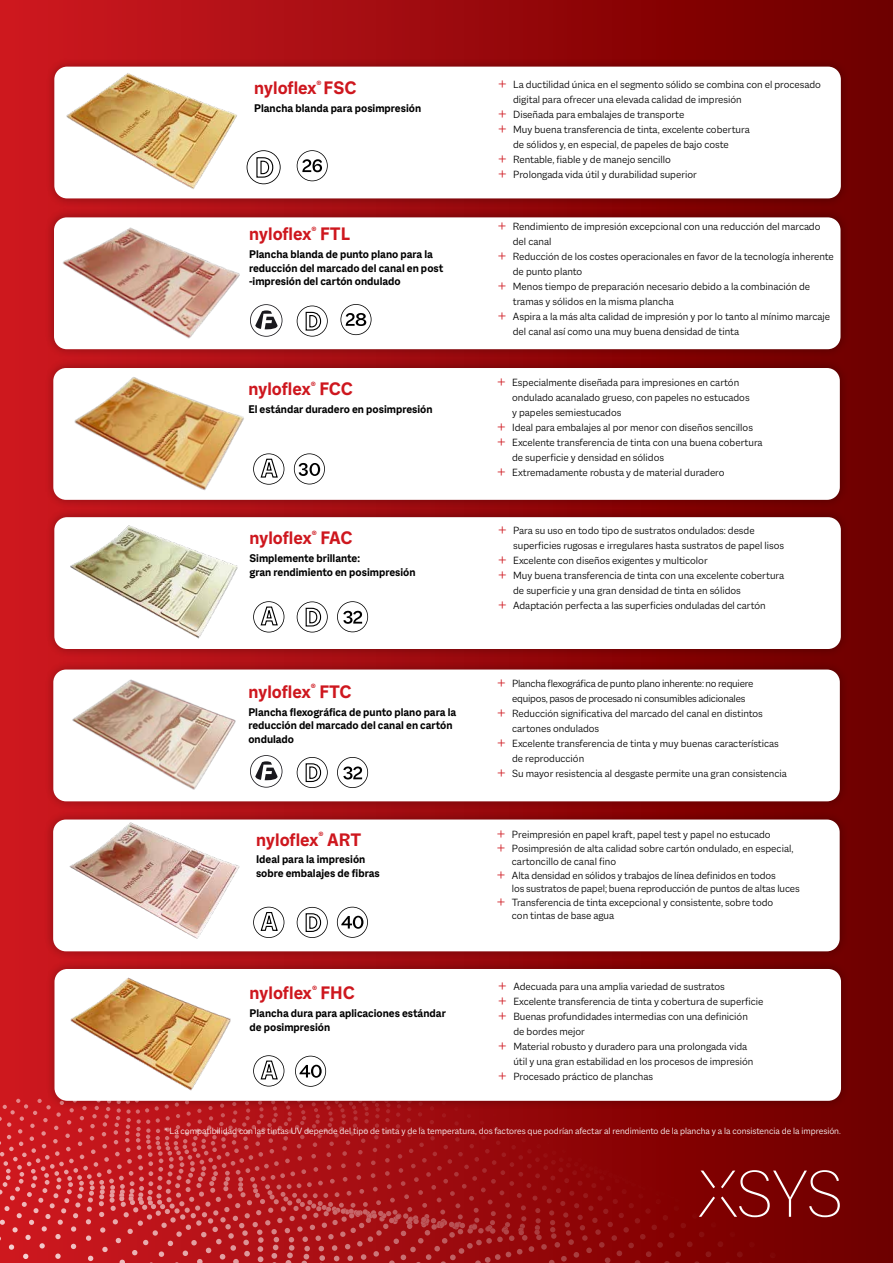
<style>
.page{position:relative;width:893px;height:1263px;background:#fff}
.page>*{position:absolute;margin:0;border:0;box-sizing:border-box;transform-origin:0 0}
.t1{font:700 19.5px "Macklin Sans";color:#ce171e}
.t2{font:700 12px/13.5px "Macklin Sans";color:#000}
.t3{font:300 11.25px "Macklin Sans";color:#000}
.t4{font:300 11.25px "Macklin Sans";letter-spacing:-.02em;color:#000}
.t5{font:300 9.75px "Macklin Sans";color:#fff}
.s1{font-size:15px;color:#ce171e}
</style>
<div class="page">
<div style="left:0;top:0;width:893px;height:1263px;background:linear-gradient(to right,#ce1920,#6c0000)"></div>
<div style="left:44px;top:660px;width:805px;height:151px;background:#000;opacity:.3"></div>
<div style="left:53px;top:669px;width:787px;height:132px;background:#fff;border-radius:13px"></div>
<img style="left:53px;top:674px;width:183px;height:126px">
<div style="left:45px;top:508px;width:805px;height:150px;background:#000;opacity:.3"></div>
<div style="left:54px;top:517px;width:787px;height:132px;background:#fff;border-radius:13px"></div>
<div style="left:45px;top:208px;width:805px;height:150px;background:#000;opacity:.3"></div>
<div style="left:54px;top:217px;width:786px;height:132px;background:#fff;border-radius:13px"></div>
<div style="left:45px;top:58px;width:805px;height:150px;background:#000;opacity:.3"></div>
<div style="left:54px;top:67px;width:787px;height:131px;background:#fff;border-radius:13px"></div>
<div style="left:46px;top:960px;width:804px;height:150px;background:#000;opacity:.3"></div>
<div style="left:54px;top:969px;width:787px;height:132px;background:#fff;border-radius:13px"></div>
<div style="left:44px;top:359px;width:805px;height:150px;background:#000;opacity:.3"></div>
<div style="left:53px;top:368px;width:787px;height:132px;background:#fff;border-radius:13px"></div>
<img style="left:54px;top:970px;width:177px;height:128px">
<div style="left:44px;top:810px;width:805px;height:150px;background:#000;opacity:.3"></div>
<div style="left:53px;top:819px;width:787px;height:132px;background:#fff;border-radius:13px"></div>
<svg style="left:0;top:1098px;width:893px;height:165px;background:#a1181b"></svg>
<img style="left:70px;top:525px;width:168px;height:114px">
<img style="left:55px;top:61px;width:209px;height:132px">
<img style="left:62px;top:227px;width:178px;height:112px">
<img style="left:53px;top:368px;width:191px;height:124px">
<img style="left:69px;top:822px;width:171px;height:117px">
<svg style="left:337px;top:601px;width:31px;height:31px"></svg>
<svg style="left:340px;top:304px;width:32px;height:31px"></svg>
<svg style="left:337px;top:906px;width:31px;height:32px"></svg>
<svg style="left:294px;top:453px;width:31px;height:32px"></svg>
<svg style="left:295px;top:1055px;width:31px;height:32px"></svg>
<svg style="left:297px;top:150px;width:31px;height:31px"></svg>
<svg style="left:337px;top:757px;width:31px;height:31px"></svg>
<svg style="left:246px;top:150px;width:35px;height:34px"></svg>
<svg style="left:297px;top:305px;width:31px;height:32px"></svg>
<svg style="left:297px;top:601px;width:31px;height:32px"></svg>
<svg style="left:297px;top:907px;width:31px;height:31px"></svg>
<svg style="left:297px;top:757px;width:31px;height:31px"></svg>
<svg style="left:253px;top:453px;width:32px;height:32px"></svg>
<svg style="left:253px;top:601px;width:32px;height:32px"></svg>
<svg style="left:253px;top:906px;width:32px;height:32px"></svg>
<svg style="left:253px;top:1055px;width:32px;height:32px"></svg>
<svg style="left:250px;top:304px;width:33px;height:33px"></svg>
<svg style="left:250px;top:755px;width:33px;height:33px"></svg>
<h1 class="t1" style="left:254px;top:76px;width:104px">nyloflex<sup>®</sup> FSC</h1>
<p class="t2" style="left:254px;top:101px;width:169px">Plancha blanda para posimpresión</p>
<p class="t3" style="left:498px;top:78px;width:324px"><span class="s1">+</span> La ductilidad única en el segmento sólido se combina con el procesado</p>
<p class="t3" style="left:513px;top:93px;width:230px">digital para ofrecer una elevada calidad de impresión</p>
<p class="t3" style="left:498px;top:108px;width:188px"><span class="s1">+</span> Diseñada para embalajes de transporte</p>
<p class="t3" style="left:498px;top:123px;width:253px"><span class="s1">+</span> Muy buena transferencia de tinta, excelente cobertura</p>
<p class="t3" style="left:513px;top:138px;width:217px">de sólidos y, en especial, de papeles de bajo coste</p>
<p class="t3" style="left:498px;top:153px;width:174px"><span class="s1">+</span> Rentable, fiable y de manejo sencillo</p>
<p class="t3" style="left:498px;top:168px;width:200px"><span class="s1">+</span> Prolongada vida útil y durabilidad superior</p>
<h1 class="t1" style="left:249px;top:223px;width:103px">nyloflex<sup>®</sup> FTL</h1>
<p class="t2" style="left:249px;top:247px;width:196px">Plancha blanda de punto plano para la reducción del marcado del canal en post -impresión del cartón ondulado</p>
<p class="t3" style="left:498px;top:220px;width:324px"><span class="s1">+</span> Rendimiento de impresión excepcional con una reducción del marcado</p>
<p class="t3" style="left:513px;top:235px;width:40px">del canal</p>
<p class="t3" style="left:498px;top:250px;width:338px"><span class="s1">+</span> Reducción de los costes operacionales en favor de la tecnología inherente</p>
<p class="t3" style="left:513px;top:265px;width:71px">de punto planto</p>
<p class="t3" style="left:498px;top:280px;width:314px"><span class="s1">+</span> Menos tiempo de preparación necesario debido a la combinación de</p>
<p class="t3" style="left:513px;top:295px;width:162px">tramas y sólidos en la misma plancha</p>
<p class="t3" style="left:498px;top:310px;width:334px"><span class="s1">+</span> Aspira a la más alta calidad de impresión y por lo tanto al mínimo marcaje</p>
<p class="t3" style="left:513px;top:325px;width:228px">del canal así como una muy buena densidad de tinta</p>
<h1 class="t1" style="left:248px;top:378px;width:106px">nyloflex<sup>®</sup> FCC</h1>
<p class="t2" style="left:248px;top:402px;width:186px">El estándar duradero en posimpresión</p>
<p class="t3" style="left:497px;top:376px;width:244px"><span class="s1">+</span> Especialmente diseñada para impresiones en cartón</p>
<p class="t3" style="left:512px;top:391px;width:239px">ondulado acanalado grueso, con papeles no estucados</p>
<p class="t3" style="left:512px;top:406px;width:111px">y papeles semiestucados</p>
<p class="t3" style="left:497px;top:421px;width:257px"><span class="s1">+</span> Ideal para embalajes al por menor con diseños sencillos</p>
<p class="t3" style="left:497px;top:436px;width:267px"><span class="s1">+</span> Excelente transferencia de tinta con una buena cobertura</p>
<p class="t3" style="left:512px;top:451px;width:153px">de superficie y densidad en sólidos</p>
<p class="t3" style="left:497px;top:466px;width:229px"><span class="s1">+</span> Extremadamente robusta y de material duradero</p>
<h1 class="t1" style="left:249px;top:527px;width:105px">nyloflex<sup>®</sup> FAC</h1>
<p class="t2" style="left:249px;top:551px;width:168px">Simplemente brillante:<br>gran rendimiento en posimpresión</p>
<p class="t3" style="left:498px;top:524px;width:258px"><span class="s1">+</span> Para su uso en todo tipo de sustratos ondulados: desde</p>
<p class="t3" style="left:513px;top:539px;width:272px">superficies rugosas e irregulares hasta sustratos de papel lisos</p>
<p class="t3" style="left:498px;top:554px;width:211px"><span class="s1">+</span> Excelente con diseños exigentes y multicolor</p>
<p class="t3" style="left:498px;top:569px;width:288px"><span class="s1">+</span> Muy buena transferencia de tinta con una excelente cobertura</p>
<p class="t3" style="left:513px;top:584px;width:229px">de superficie y una gran densidad de tinta en sólidos</p>
<p class="t3" style="left:498px;top:599px;width:269px"><span class="s1">+</span> Adaptación perfecta a las superficies onduladas del cartón</p>
<h1 class="t1" style="left:248px;top:680px;width:105px">nyloflex<sup>®</sup> FTC</h1>
<p class="t2" style="left:248px;top:705px;width:210px">Plancha flexográfica de punto plano para la reducción del marcado del canal en cartón ondulado</p>
<p class="t4" style="left:497px;top:677px;width:258px"><span class="s1">+</span> Plancha flexográfica de punto plano inherente: no requiere</p>
<p class="t4" style="left:512px;top:692px;width:235px">equipos, pasos de procesado ni consumibles adicionales</p>
<p class="t3" style="left:497px;top:707px;width:267px"><span class="s1">+</span> Reducción significativa del marcado del canal en distintos</p>
<p class="t3" style="left:512px;top:722px;width:89px">cartones ondulados</p>
<p class="t3" style="left:497px;top:737px;width:283px"><span class="s1">+</span> Excelente transferencia de tinta y muy buenas características</p>
<p class="t3" style="left:512px;top:752px;width:74px">de reproducción</p>
<p class="t3" style="left:497px;top:767px;width:291px"><span class="s1">+</span> Su mayor resistencia al desgaste permite una gran consistencia</p>
<h1 class="t1" style="left:256px;top:828px;width:107px">nyloflex<sup>®</sup> ART</h1>
<p class="t2" style="left:256px;top:853px;width:125px">Ideal para la impresión sobre embalajes de fibras</p>
<p class="t3" style="left:497px;top:828px;width:275px"><span class="s1">+</span> Preimpresión en papel kraft, papel test y papel no estucado</p>
<p class="t3" style="left:497px;top:842px;width:298px"><span class="s1">+</span> Posimpresión de alta calidad sobre cartón ondulado, en especial,</p>
<p class="t3" style="left:512px;top:855px;width:106px">cartoncillo de canal fino</p>
<p class="t3" style="left:497px;top:869px;width:280px"><span class="s1">+</span> Alta densidad en sólidos y trabajos de línea definidos en todos</p>
<p class="t3" style="left:512px;top:882px;width:289px">los sustratos de papel; buena reproducción de puntos de altas luces</p>
<p class="t3" style="left:497px;top:896px;width:278px"><span class="s1">+</span> Transferencia de tinta excepcional y consistente, sobre todo</p>
<p class="t3" style="left:512px;top:909px;width:104px">con tintas de base agua</p>
<h1 class="t1" style="left:249px;top:982px;width:107px">nyloflex<sup>®</sup> FHC</h1>
<p class="t2" style="left:249px;top:1006px;width:198px">Plancha dura para aplicaciones estándar de posimpresión</p>
<p class="t3" style="left:498px;top:980px;width:228px"><span class="s1">+</span> Adecuada para una amplia variedad de sustratos</p>
<p class="t3" style="left:498px;top:995px;width:267px"><span class="s1">+</span> Excelente transferencia de tinta y cobertura de superficie</p>
<p class="t3" style="left:498px;top:1010px;width:251px"><span class="s1">+</span> Buenas profundidades intermedias con una definición</p>
<p class="t3" style="left:513px;top:1025px;width:73px">de bordes mejor</p>
<p class="t3" style="left:498px;top:1040px;width:250px"><span class="s1">+</span> Material robusto y duradero para una prolongada vida</p>
<p class="t3" style="left:513px;top:1055px;width:242px">útil y una gran estabilidad en los procesos de impresión</p>
<p class="t3" style="left:498px;top:1070px;width:156px"><span class="s1">+</span> Procesado práctico de planchas</p>
<p class="t5" style="left:164px;top:1125px;width:679px">* La compatibilidad con las tintas UV depende del tipo de tinta y de la temperatura, dos factores que podrían afectar al rendimiento de la plancha y a la consistencia de la impresión.</p>
</div>
